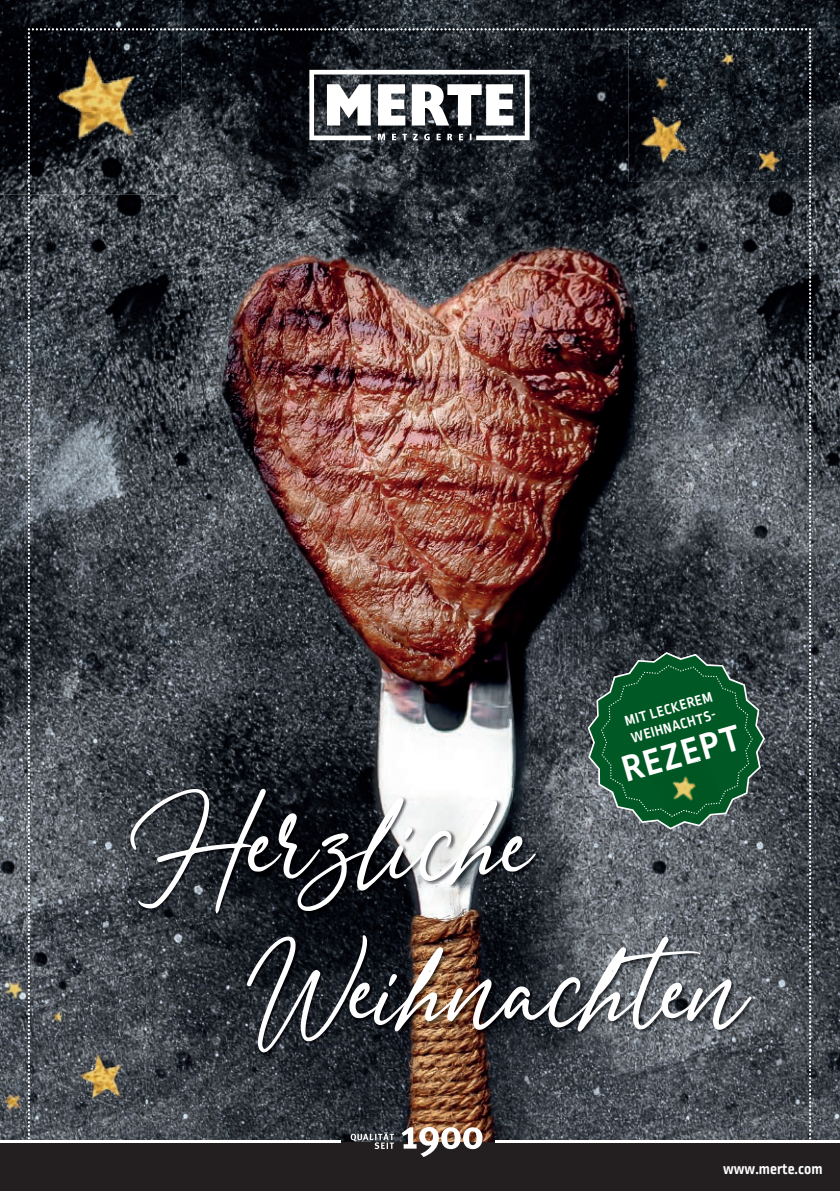
<style>
.page{position:relative;width:840px;height:1191px;background:#fff}
.page>*{position:absolute;margin:0;border:0;box-sizing:border-box;transform-origin:0 0}
.t1{font:151px/146.4px "Signatria";color:#fff}
.t2{font:700 38.4px "Ropa Mix Pro";color:#fff}
.t3{font:700 16px "Ropa Mix Pro";color:#fff}
.t4{font:700 15.2px/18px "Ropa Mix Pro";color:#fff}
</style>
<div class="page">
<img style="left:0;top:0;width:839px;height:1140px">
<div style="left:0;top:1143px;width:839px;height:48px;background:#231f20"></div>
<img style="left:0;top:976px;width:28px;height:151px">
<img style="left:0;top:0;width:182px;height:195px">
<img style="left:28px;top:28px;width:782px;height:1147px">
<p class="t4" style="left:622px;top:713px;width:93px;rotate:-16deg">MIT LECKEREM<br>WEIHNACHTS-</p>
<h2 class="t2" style="left:616px;top:749px;width:123px;rotate:-16deg">REZEPT</h2>
<h1 class="t1" style="left:247px;top:779px;width:498px;text-indent:-119px">Herzliche<br>Weihnachten</h1>
<p class="t3" style="left:722px;top:1159px;width:101px">www.merte.com</p>
</div>
